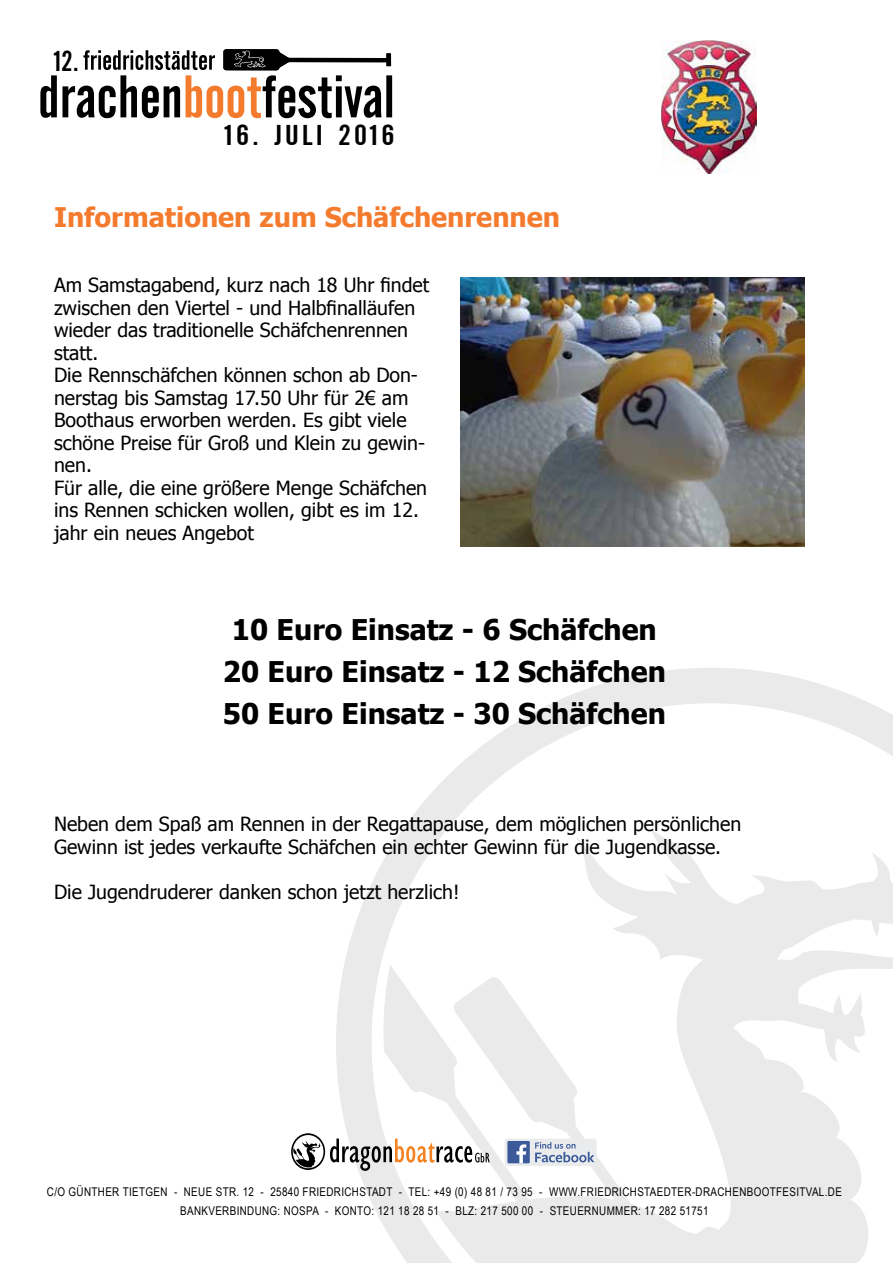
<style>
.page{position:relative;width:893px;height:1263px;background:#fff}
.page>*{position:absolute;margin:0;border:0;box-sizing:border-box;transform-origin:0 0}
.t1{font:700 28.5px/42px "Tahoma";color:#000;text-align:center}
.t2{font:28.5px "Alternate Gothic No 2 BT";letter-spacing:.095em;color:#000;scale:1.11 1}
.t3{font:28.5px "Alternate Gothic No 2 BT";letter-spacing:.095em;color:#000}
.t4{font:700 27px "Tahoma";color:#f47b2e}
.t5{font:19.5px/22.5px "Tahoma";color:#000}
.t6{font:12px/19.5px "Arial Narrow";letter-spacing:.03em;color:#000;text-align:center}
</style>
<div class="page">
<svg style="left:336px;top:668px;width:557px;height:556px"></svg>
<svg style="left:383px;top:828px;width:510px;height:435px"></svg>
<svg style="left:40px;top:49px;width:352px;height:69px"></svg>
<svg style="left:291px;top:1133px;width:199px;height:38px"></svg>
<svg style="left:505px;top:1138px;width:92px;height:28px"></svg>
<img style="left:661px;top:40px;width:96px;height:134px">
<img style="left:460px;top:277px;width:345px;height:269px">
<h1 class="t3" style="left:54px;top:45px;width:26px">12.</h1>
<h1 class="t2" style="left:225px;top:119px;width:154px">16. JULI 2016</h1>
<h2 class="t4" style="left:54px;top:198px;width:508px">Informationen zum Schäfchenrennen</h2>
<p class="t5" style="left:54px;top:275px;width:377px">Am Samstagabend, kurz nach 18 Uhr findet zwischen den Viertel - und Halbfinalläufen wieder das traditionelle Schäfchenrennen statt.<br>Die Rennschäfchen können schon ab Don&shy;nerstag bis Samstag 17.50 Uhr für 2€ am Boothaus erworben werden. Es gibt viele schöne Preise für Groß und Klein zu gewin&shy;nen.<br>Für alle, die eine größere Menge Schäfchen ins Rennen schicken wollen, gibt es im 12. jahr ein neues Angebot</p>
<h1 class="t1" style="left:223px;top:610px;width:445px">10 Euro Einsatz - 6 Schäfchen<br>20 Euro Einsatz - 12 Schäfchen<br>50 Euro Einsatz - 30 Schäfchen</h1>
<p class="t5" style="left:54px;top:814px;width:689px">Neben dem Spaß am Rennen in der Regattapause, dem möglichen persönlichen<br>Gewinn ist jedes verkaufte Schäfchen ein echter Gewinn für die Jugendkasse.</p>
<p class="t5" style="left:54px;top:881px;width:407px">Die Jugendruderer danken schon jetzt herzlich!</p>
<p class="t6" style="left:47px;top:1181px;width:796px">C/O GÜNTHER TIETGEN - NEUE STR. 12 - 25840 FRIEDRICHSTADT - TEL: +49 (0) 48 81 / 73 95 - WWW.FRIEDRICHSTAEDTER-DRACHENBOOTFESITVAL.DE<br>BANKVERBINDUNG: NOSPA - KONTO: 121 18 28 51 - BLZ: 217 500 00 - STEUERNUMMER: 17 282 51751</p>
</div>
